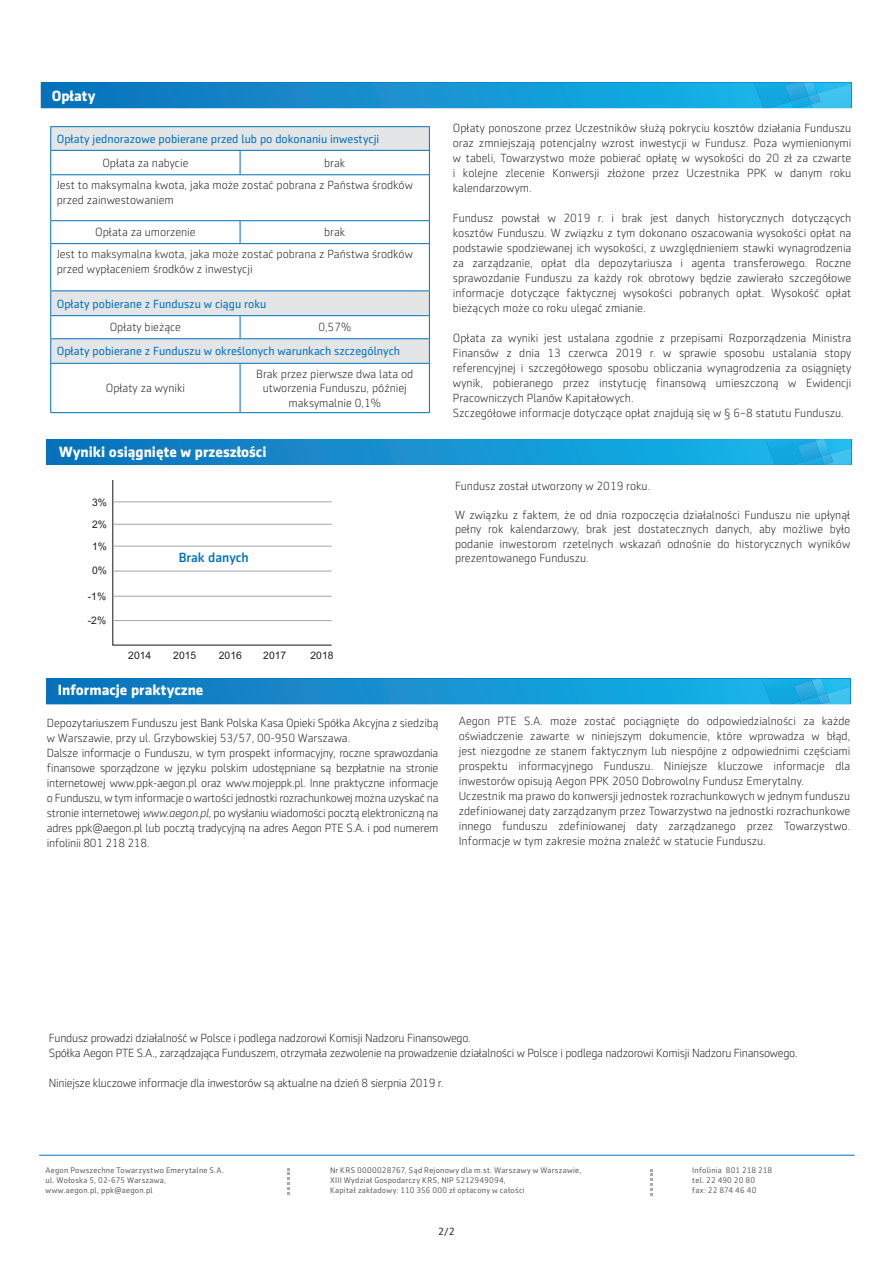
<style>
.page{position:relative;width:893px;height:1263px;background:#fff}
.page>*{position:absolute;margin:0;border:0;box-sizing:border-box;transform-origin:0 0}
.t1{font:700 15px "Sentico Sans DT";color:#fff}
.t2{font:500 13.5px "Sentico Sans DT";color:#0072bc}
.t3{font:300 12px/15px "Sentico Sans DT";color:#231f20}
.t4{font:300 12px/15px "Sentico Sans DT";letter-spacing:-.02em;color:#231f20}
.t5{font:12px "Sentico Sans DT";color:#0072bc}
.t6{font:10.5px "Sentico Sans DT";color:#231f20}
.t7{font:10.35px "Arial";color:#231f20}
.t8{font:8.25px/9.9px "Sentico Sans DT";letter-spacing:.03em;color:#5f5f62}
.s1{font-style:italic}
</style>
<div class="page">
<svg style="left:41px;top:82px;width:810px;height:26px;background:#1493d1"></svg>
<img style="left:754px;top:82px;width:41px;height:26px">
<img style="left:785px;top:82px;width:23px;height:19px">
<svg style="left:51px;top:127px;width:378px;height:23px;background:#e0e3e6"></svg>
<svg style="left:51px;top:151px;width:378px;height:261px"></svg>
<div style="left:51px;top:244px;width:378px;height:47px;background:#fff"></div>
<hr style="left:50px;top:126px;width:190px;height:1px;background:#0072bc">
<hr style="left:240px;top:126px;width:190px;height:1px;background:#0072bc">
<hr style="left:50px;top:150px;width:190px;height:1px;background:#0072bc">
<svg style="left:50px;top:127px;width:1px;height:47px"></svg>
<hr style="left:240px;top:150px;width:190px;height:1px;background:#0072bc">
<svg style="left:240px;top:151px;width:1px;height:23px"></svg>
<svg style="left:429px;top:127px;width:1px;height:47px"></svg>
<hr style="left:50px;top:174px;width:190px;height:1px;background:#0072bc">
<hr style="left:50px;top:175px;width:1px;height:45px;background:#0072bc">
<hr style="left:240px;top:174px;width:190px;height:1px;background:#0072bc">
<hr style="left:429px;top:175px;width:1px;height:45px;background:#0072bc">
<hr style="left:50px;top:220px;width:190px;height:1px;background:#0072bc">
<svg style="left:50px;top:221px;width:1px;height:22px"></svg>
<hr style="left:240px;top:220px;width:190px;height:1px;background:#0072bc">
<svg style="left:240px;top:221px;width:1px;height:22px"></svg>
<svg style="left:429px;top:221px;width:1px;height:22px"></svg>
<hr style="left:50px;top:243px;width:190px;height:1px;background:#0072bc">
<hr style="left:50px;top:244px;width:1px;height:46px;background:#0072bc">
<hr style="left:240px;top:243px;width:190px;height:1px;background:#0072bc">
<hr style="left:429px;top:244px;width:1px;height:46px;background:#0072bc">
<hr style="left:50px;top:290px;width:190px;height:1px;background:#0072bc">
<hr style="left:240px;top:290px;width:190px;height:1px;background:#0072bc">
<hr style="left:50px;top:315px;width:190px;height:1px;background:#0072bc">
<hr style="left:240px;top:315px;width:190px;height:1px;background:#0072bc">
<svg style="left:240px;top:316px;width:1px;height:22px"></svg>
<hr style="left:50px;top:338px;width:190px;height:1px;background:#0072bc">
<svg style="left:50px;top:291px;width:1px;height:72px"></svg>
<hr style="left:240px;top:338px;width:190px;height:1px;background:#0072bc">
<svg style="left:429px;top:291px;width:1px;height:72px"></svg>
<hr style="left:50px;top:363px;width:190px;height:1px;background:#0072bc">
<hr style="left:50px;top:364px;width:1px;height:48px;background:#0072bc">
<hr style="left:240px;top:363px;width:190px;height:1px;background:#0072bc">
<hr style="left:240px;top:364px;width:1px;height:48px;background:#0072bc">
<hr style="left:429px;top:364px;width:1px;height:48px;background:#0072bc">
<hr style="left:50px;top:412px;width:190px;height:1px;background:#0072bc">
<hr style="left:240px;top:412px;width:190px;height:1px;background:#0072bc">
<svg style="left:46px;top:439px;width:805px;height:26px;background:#1492d0"></svg>
<img style="left:765px;top:439px;width:50px;height:26px">
<img style="left:797px;top:441px;width:24px;height:21px">
<svg style="left:112px;top:480px;width:220px;height:166px"></svg>
<hr style="left:113px;top:501px;width:219px;height:1px;background:#a8a9ad">
<hr style="left:113px;top:524px;width:219px;height:1px;background:#a8a9ad">
<hr style="left:113px;top:546px;width:219px;height:1px;background:#a8a9ad">
<hr style="left:113px;top:570px;width:219px;height:1px;background:#a8a9ad">
<hr style="left:113px;top:596px;width:219px;height:1px;background:#a8a9ad">
<hr style="left:113px;top:620px;width:219px;height:1px;background:#a8a9ad">
<svg style="left:46px;top:678px;width:804px;height:26px;background:#1492d0"></svg>
<img style="left:762px;top:678px;width:50px;height:26px">
<img style="left:794px;top:680px;width:24px;height:22px">
<svg style="left:651px;top:1169px;width:2px;height:27px"></svg>
<svg style="left:288px;top:1168px;width:2px;height:27px"></svg>
<hr style="left:39px;top:1155px;width:816px;height:1px;background:#0072bc">
<p class="t1" style="left:52px;top:87px;width:45px">Opłaty</p>
<p class="t5" style="left:57px;top:132px;width:324px">Opłaty jednorazowe pobierane przed lub po dokonaniu inwestycji</p>
<p class="t3" style="left:102px;top:155px;width:88px">Opłata za nabycie</p>
<p class="t3" style="left:57px;top:152px;width:358px;line-height:22.5px;text-indent:267px">brak<br>Jest to maksymalna kwota, jaka może zostać pobrana z Państwa środków</p>
<p class="t3" style="left:57px;top:192px;width:119px">przed zainwestowaniem</p>
<p class="t3" style="left:95px;top:225px;width:102px">Opłata za umorzenie</p>
<p class="t3" style="left:57px;top:222px;width:358px;line-height:21.8px;text-indent:267px">brak<br>Jest to maksymalna kwota, jaka może zostać pobrana z Państwa środków</p>
<p class="t3" style="left:57px;top:261px;width:197px">przed wypłaceniem środków z inwestycji</p>
<p class="t5" style="left:57px;top:297px;width:211px">Opłaty pobierane z Funduszu w ciągu roku</p>
<p class="t3" style="left:110px;top:320px;width:73px">Opłaty bieżące</p>
<p class="t3" style="left:318px;top:320px;width:34px">0,57%</p>
<p class="t5" style="left:57px;top:345px;width:345px">Opłaty pobierane z Funduszu w określonych warunkach szczególnych</p>
<p class="t3" style="left:106px;top:381px;width:81px">Opłaty za wyniki</p>
<p class="t3" style="left:256px;top:367px;width:158px;line-height:14.4px;text-align:center">Brak przez pierwsze dwa lata od utworzenia Funduszu, później maksymalnie 0,1%</p>
<p class="t1" style="left:59px;top:443px;width:209px">Wyniki osiągnięte w przeszłości</p>
<p class="t7" style="left:92px;top:496px;width:16px">3%</p>
<p class="t7" style="left:92px;top:517px;width:16px">2%</p>
<p class="t7" style="left:92px;top:539px;width:16px">1%</p>
<p class="t7" style="left:92px;top:563px;width:16px">0%</p>
<p class="t7" style="left:88px;top:589px;width:20px">-1%</p>
<p class="t7" style="left:88px;top:613px;width:20px">-2%</p>
<p class="t7" style="left:128px;top:648px;width:25px">2014</p>
<p class="t2" style="left:179px;top:550px;width:71px">Brak danych</p>
<p class="t7" style="left:173px;top:648px;width:25px">2015</p>
<p class="t7" style="left:219px;top:648px;width:25px">2016</p>
<p class="t7" style="left:263px;top:648px;width:25px">2017</p>
<p class="t7" style="left:311px;top:648px;width:25px">2018</p>
<p class="t1" style="left:58px;top:681px;width:147px">Informacje praktyczne</p>
<p class="t4" style="left:47px;top:715px;width:393px">Depozytariuszem Funduszu jest Bank Polska Kasa Opieki Spółka Akcyjna z siedzibą w Warszawie, przy ul. Grzybowskiej 53/57, 00-950 Warszawa.<br>Dalsze informacje o Funduszu, w tym prospekt informacyjny, roczne sprawozdania finansowe sporządzone w języku polskim udostępniane są bezpłatnie na stronie internetowej www.ppk-aegon.pl oraz www.mojeppk.pl. Inne praktyczne informacje o Funduszu, w tym informacje o wartości jednostki rozrachunkowej można uzyskać na stronie internetowej <span class="s1">www.aegon.pl</span>, po wysłaniu wiadomości pocztą elektroniczną na adres ppk@aegon.pl lub pocztą tradycyjną na adres Aegon PTE S.A. i pod numerem infolinii 801 218 218.</p>
<p class="t3" style="left:453px;top:120px;width:400px;text-align:justify">Opłaty ponoszone przez Uczestników służą pokryciu kosztów działania Funduszu oraz zmniejszają potencjalny wzrost inwestycji w Fundusz. Poza wymienionymi w tabeli, Towarzystwo może pobierać opłatę w wysokości do 20 zł za czwarte i kolejne zlecenie Konwersji złożone przez Uczestnika PPK w danym roku kalendarzowym.</p>
<p class="t3" style="left:453px;top:210px;width:400px;text-align:justify">Fundusz powstał w 2019 r. i brak jest danych historycznych dotyczących kosztów Funduszu. W związku z tym dokonano oszacowania wysokości opłat na podstawie spodziewanej ich wysokości, z uwzględnieniem stawki wynagrodzenia za zarządzanie, opłat dla depozytariusza i agenta transferowego. Roczne sprawozdanie Funduszu za każdy rok obrotowy będzie zawierało szczegółowe informacje dotyczące faktycznej wysokości pobranych opłat. Wysokość opłat bieżących może co roku ulegać zmianie.</p>
<p class="t3" style="left:453px;top:330px;width:400px">Opłata za wyniki jest ustalana zgodnie z przepisami Rozporządzenia Ministra Finansów z dnia 13 czerwca 2019 r. w sprawie sposobu ustalania stopy referencyjnej i szczegółowego sposobu obliczania wynagrodzenia za osiągnięty wynik, pobieranego przez instytucję finansową umieszczoną w Ewidencji Pracowniczych Planów Kapitałowych.<br>Szczegółowe informacje dotyczące opłat znajdują się w § 6−8 statutu Funduszu.</p>
<p class="t3" style="left:455px;top:478px;width:197px">Fundusz został utworzony w 2019 roku.</p>
<p class="t3" style="left:455px;top:508px;width:397px;line-height:14.4px;text-align:justify">W związku z faktem, że od dnia rozpoczęcia działalności Funduszu nie upłynął pełny rok kalendarzowy, brak jest dostatecznych danych, aby możliwe było podanie inwestorom rzetelnych wskazań odnośnie do historycznych wyników prezentowanego Funduszu.</p>
<p class="t3" style="left:459px;top:713px;width:393px">Aegon PTE S.A. może zostać pociągnięte do odpowiedzialności za każde oświadczenie zawarte w niniejszym dokumencie, które wprowadza w błąd, jest niezgodne ze stanem faktycznym lub niespójne z odpowiednimi częściami prospektu informacyjnego Funduszu. Niniejsze kluczowe informacje dla inwestorów opisują Aegon PPK 2050 Dobrowolny Fundusz Emerytalny.<br>Uczestnik ma prawo do konwersji jednostek rozrachunkowych w jednym funduszu zdefiniowanej daty zarządzanym przez Towarzystwo na jednostki rozrachunkowe innego funduszu zdefiniowanej daty zarządzanego przez Towarzystwo.<br>Informacje w tym zakresie można znaleźć w statucie Funduszu.</p>
<p class="t4" style="left:49px;top:1030px;width:750px">Fundusz prowadzi działalność w Polsce i podlega nadzorowi Komisji Nadzoru Finansowego.<br>Spółka Aegon PTE S.A., zarządzająca Funduszem, otrzymała zezwolenie na prowadzenie działalności w Polsce i podlega nadzorowi Komisji Nadzoru Finansowego.</p>
<p class="t4" style="left:49px;top:1075px;width:396px">Niniejsze kluczowe informacje dla inwestorów są aktualne na dzień 8 sierpnia 2019 r.</p>
<p class="t8" style="left:46px;top:1165px;width:180px">Aegon Powszechne Towarzystwo Emerytalne S.A. ul. Wołoska 5, 02-675 Warszawa,<br>www.aegon.pl, ppk@aegon.pl</p>
<p class="t8" style="left:330px;top:1165px;width:253px">Nr KRS 0000028767, Sąd Rejonowy dla m.st. Warszawy w Warszawie,<br>XIII Wydział Gospodarczy KRS, NIP 5212949094,<br>Kapitał zakładowy: 110 356 000 zł opłacony w całości</p>
<p class="t8" style="left:692px;top:1165px;width:81px">Infolinia 801 218 218 tel. 22 490 20 80<br>fax: 22 874 46 40</p>
<p class="t6" style="left:438px;top:1226px;width:18px">2/2</p>
</div>
